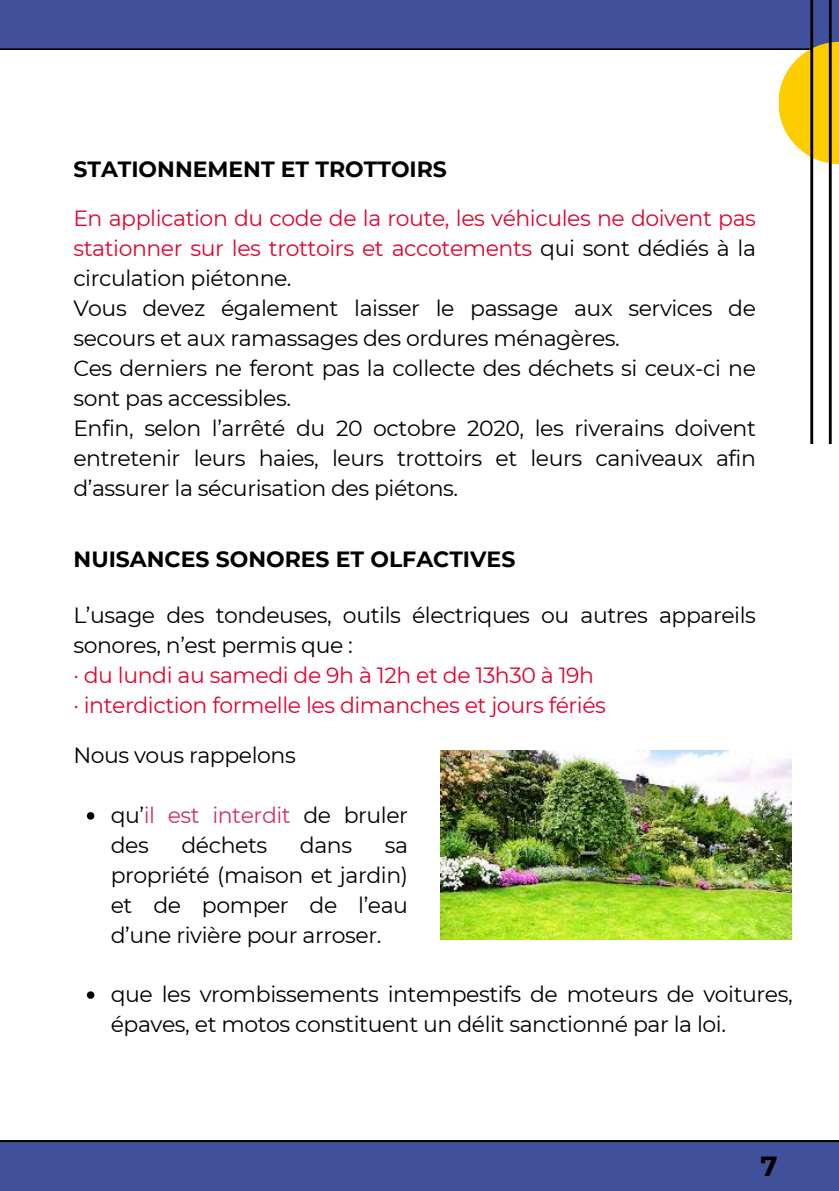
<style>
.page{position:relative;width:839px;height:1191px;background:#fff}
.page>*{position:absolute;margin:0;border:0;box-sizing:border-box;transform-origin:0 0}
.t1{font:700 27.6px "Montserrat";color:#000}
.t2{font:22px/30px "Montserrat";letter-spacing:-.02em;color:#000}
.t3{font:22px/30px "Montserrat";letter-spacing:-.02em;color:#e00530;text-align:justify}
.t4{font:700 22px "Montserrat";color:#000}
.s1{color:#000}
.s2{color:#c36}
</style>
<div class="page">
<div style="left:0;top:0;width:838px;height:50px;background:#41519b"></div>
<div style="left:0;top:1141px;width:838px;height:50px;background:#41519b"></div>
<svg style="left:779px;top:42px;width:59px;height:122px"></svg>
<hr style="left:810px;top:0;width:3px;height:444px;background:#000">
<hr style="left:838px;top:0;width:1px;height:444px;background:#000">
<hr style="left:828px;top:0;width:3px;height:444px;background:#000">
<img style="left:440px;top:751px;width:351px;height:189px">
<svg style="left:87px;top:991px;width:7px;height:8px"></svg>
<svg style="left:87px;top:812px;width:7px;height:8px"></svg>
<p class="t4" style="left:73px;top:156px;width:375px">STATIONNEMENT ET TROTTOIRS</p>
<p class="t3" style="left:73px;top:203px;width:684px">En application du code de la route, les véhicules ne doivent pas stationner sur les trottoirs et accotements <span class="s1">qui sont dédiés à la circulation piétonne.</span></p>
<p class="t2" style="left:73px;top:293px;width:684px">Vous devez également laisser le passage aux services de secours et aux ramassages des ordures ménagères.</p>
<p class="t2" style="left:73px;top:353px;width:684px">Ces derniers ne feront pas la collecte des déchets si ceux-ci ne sont pas accessibles.</p>
<h1 class="t2" style="left:73px;top:413px;width:684px;text-align:justify">Enfin, selon l’arrêté du 20 octobre 2020, les riverains doivent entretenir leurs haies, leurs trottoirs et leurs caniveaux afin d’assurer la sécurisation des piétons.</h1>
<p class="t4" style="left:74px;top:546px;width:443px">NUISANCES SONORES ET OLFACTIVES</p>
<p class="t2" style="left:73px;top:600px;width:684px">L’usage des tondeuses, outils électriques ou autres appareils sonores, n’est permis que :</p>
<p class="t3" style="left:73px;top:660px;width:522px">· du lundi au samedi de 9h à 12h et de 13h30 à 19h</p>
<p class="t3" style="left:73px;top:690px;width:534px">· interdiction formelle les dimanches et jours fériés</p>
<p class="t2" style="left:73px;top:740px;width:224px">Nous vous rappelons</p>
<p class="t2" style="left:111px;top:800px;width:299px">qu’<span class="s2">il est interdit</span> de bruler des</p>
<p class="t2" style="left:181px;top:830px;width:87px">déchets</p>
<p class="t2" style="left:300px;top:830px;width:54px">dans</p>
<p class="t2" style="left:111px;top:830px;width:299px;text-align:justify;text-indent:274px">sa propriété (maison et jardin) et de pomper de l’eau d’une rivière pour arroser.</p>
<p class="t2" style="left:111px;top:979px;width:683px">que les vrombissements intempestifs de moteurs de voitures, épaves, et motos constituent un délit sanctionné par la loi.</p>
<h1 class="t1" style="left:760px;top:1150px;width:19px">7</h1>
</div>
